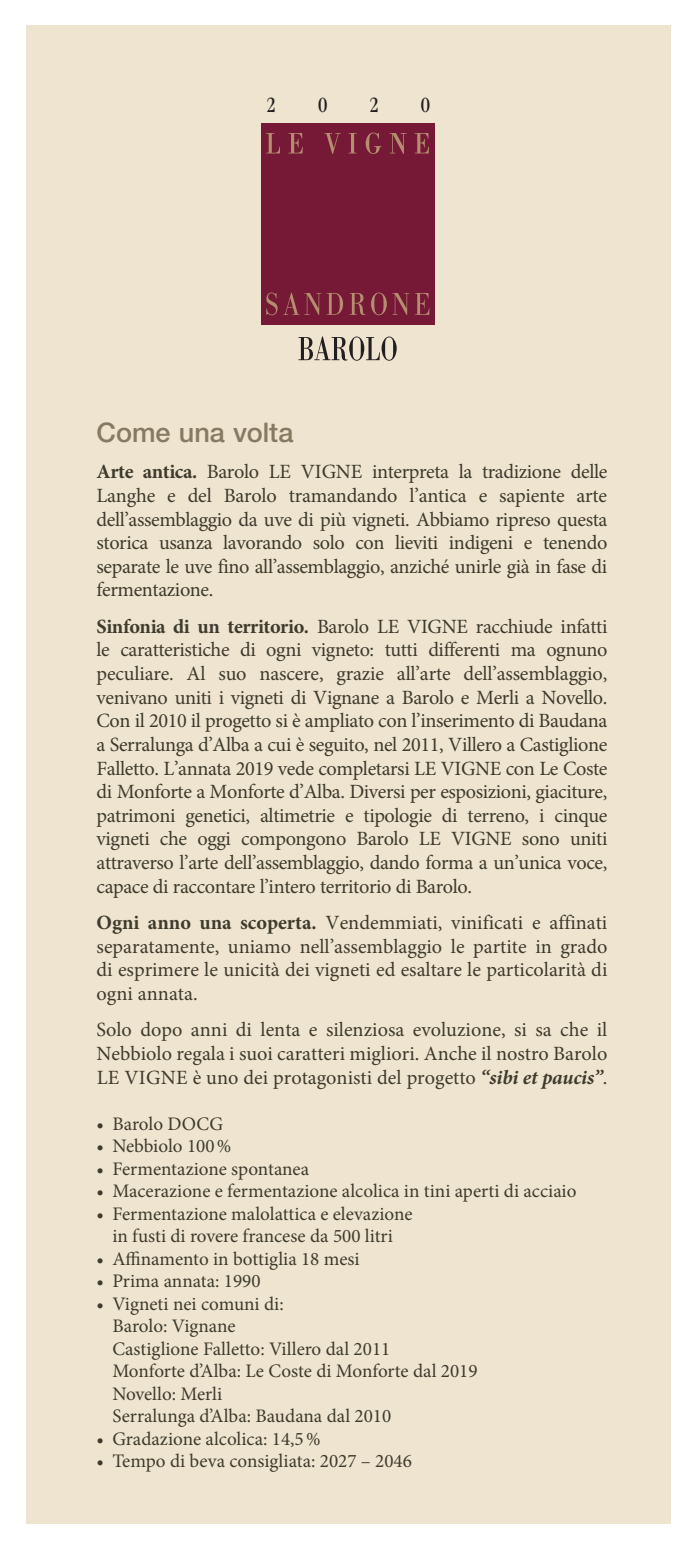
<style>
.page{position:relative;width:696px;height:1550px;background:#fff}
.page>*{position:absolute;margin:0;border:0;box-sizing:border-box;transform-origin:0 0}
.t1{font:500 27px "Helvetica Neue LT Std";color:#877962}
.t2{font:condensed 22.5px "ITC Garamond Std";color:#231f20}
.t3{font:20.25px/23.6px "Minion Pro";letter-spacing:-.01em;color:#3e3a2d;text-align:justify}
.t4{font:19.12px/22.5px "Minion Pro";color:#3e3a2d;text-align:center}
.s1{font-weight:700}
.s2{font-weight:700;font-style:italic}
</style>
<div class="page">
<div style="left:26px;top:26px;width:644px;height:1498px;background:#efe4d0"></div>
<svg style="left:298px;top:336px;width:98px;height:25px"></svg>
<div style="left:261px;top:123px;width:173px;height:202px;background:#751936"></div>
<svg style="left:266px;top:133px;width:162px;height:21px"></svg>
<svg style="left:266px;top:293px;width:11px;height:22px"></svg>
<svg style="left:283px;top:293px;width:60px;height:22px"></svg>
<svg style="left:349px;top:293px;width:16px;height:22px"></svg>
<svg style="left:371px;top:293px;width:15px;height:22px"></svg>
<svg style="left:392px;top:293px;width:37px;height:22px"></svg>
<p class="t2" style="left:266px;top:92px;width:11px">2</p>
<p class="t2" style="left:318px;top:92px;width:11px">0</p>
<p class="t2" style="left:369px;top:92px;width:11px">2</p>
<p class="t2" style="left:420px;top:92px;width:11px">0</p>
<p class="t1" style="left:96px;top:416px;width:198px">Come una volta</p>
<p class="t3" style="left:96px;top:460px;width:512px"><span class="s1">Arte antica.</span> Barolo LE VIGNE interpreta la tradizione delle Langhe e del Barolo tramandando l’antica e sapiente arte dell’assemblaggio da uve di più vigneti. Abbiamo ripreso questa storica usanza lavorando solo con lieviti indigeni e tenendo separate le uve fino all’assemblaggio, anziché unirle già in fase di fermentazione.</p>
<p class="t3" style="left:96px;top:615px;width:512px"><span class="s1">Sinfonia di un territorio.</span> Barolo LE VIGNE racchiude infatti le caratteristiche di ogni vigneto: tutti differenti ma ognuno peculiare. Al suo nascere, grazie all’arte dell’assemblaggio, venivano uniti i vigneti di Vignane a Barolo e Merli a Novello.<br>Con il 2010 il progetto si è ampliato con l’inserimento di Baudana a Serralunga d’Alba a cui è seguito, nel 2011, Villero a Castiglione Falletto. L’annata 2019 vede completarsi LE VIGNE con Le Coste di Monforte a Monforte d’Alba. Diversi per esposizioni, giaciture, patrimoni genetici, altimetrie e tipologie di terreno, i cinque vigneti che oggi compongono Barolo LE VIGNE sono uniti attraverso l’arte dell’assemblaggio, dando forma a un’unica voce, capace di raccontare l’intero territorio di Barolo.</p>
<p class="t3" style="left:96px;top:911px;width:512px"><span class="s1">Ogni anno una scoperta.</span> Vendemmiati, vinificati e affinati separatamente, uniamo nell’assemblaggio le partite in grado di esprimere le unicità dei vigneti ed esaltare le particolarità di ogni annata.</p>
<p class="t3" style="left:96px;top:1018px;width:512px">Solo dopo anni di lenta e silenziosa evoluzione, si sa che il Nebbiolo regala i suoi caratteri migliori. Anche il nostro Barolo LE VIGNE è uno dei protagonisti del progetto <span class="s2">“sibi et paucis”</span>.</p>
<p class="t4" style="left:96px;top:1112px;width:128px">• Barolo DOCG</p>
<p class="t4" style="left:96px;top:1135px;width:136px">• Nebbiolo 100%</p>
<p class="t4" style="left:96px;top:1157px;width:214px">• Fermentazione spontanea</p>
<p class="t4" style="left:96px;top:1180px;width:481px">• Macerazione e fermentazione alcolica in tini aperti di acciaio</p>
<p class="t4" style="left:96px;top:1202px;width:317px">• Fermentazione malolattica e elevazione in fusti di rovere francese da 500 litri</p>
<p class="t4" style="left:96px;top:1247px;width:264px">• Affinamento in bottiglia 18 mesi</p>
<p class="t4" style="left:96px;top:1270px;width:165px">• Prima annata: 1990</p>
<p class="t4" style="left:112px;top:1292px;width:366px;text-align:left;text-indent:-16px">• Vigneti nei comuni di:<br>Barolo: Vignane<br>Castiglione Falletto: Villero dal 2011<br>Monforte d’Alba: Le Coste di Monforte dal 2019<br>Novello: Merli<br>Serralunga d’Alba: Baudana dal 2010</p>
<p class="t4" style="left:96px;top:1427px;width:225px">• Gradazione alcolica: 14,5%</p>
<p class="t4" style="left:96px;top:1450px;width:317px">• Tempo di beva consigliata: 2027 – 2046</p>
</div>
